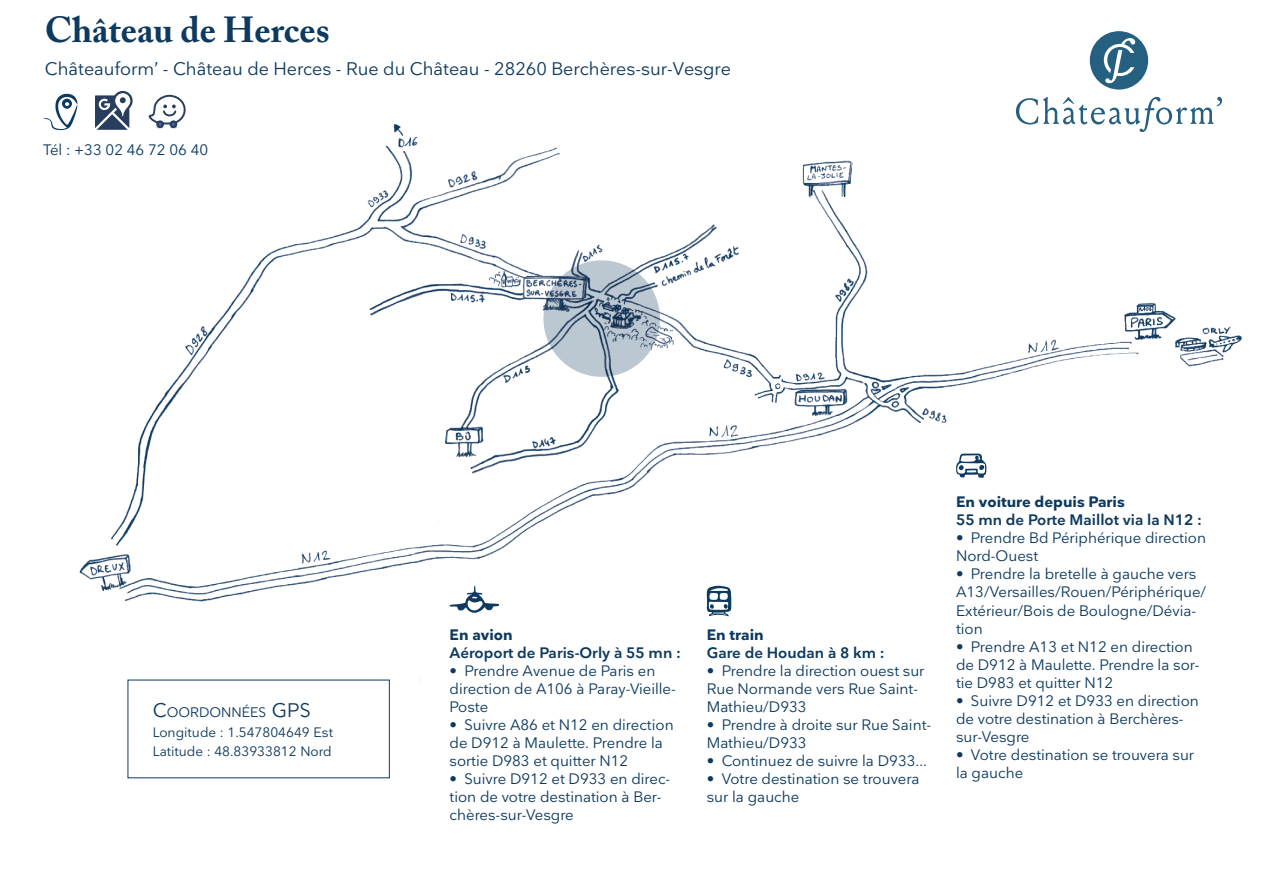
<style>
.page{position:relative;width:1263px;height:893px;background:#fff}
.page>*{position:absolute;margin:0;border:0;box-sizing:border-box;transform-origin:0 0}
.t1{font:700 36px "Adobe Caslon Pro";color:#0e3a5f}
.t2{font:18px "Nationale";color:#0e3a5f}
.t3{font:15px/18px "Nationale";color:#0e3a5f}
.ADRESSE{font:600 15px "Nationale";color:#0e3a5f}
.ADRESSE-2{font:700 15px "Nationale";color:#0e3a5f}
.Satellite-titre{font:13.65px "Nationale";color:#0e3a5f}
.Satellite_coordonnée{font:13.5px "Nationale";color:#0e3a5f}
.s1{font-size:19.5px}
</style>
<div class="page">
<img style="left:79px;top:90px;width:1163px;height:641px">
<svg style="left:543px;top:260px;width:117px;height:117px;background:#9babb9"></svg>
<div style="left:128px;top:680px;width:261px;height:98px;background:#fff"></div>
<svg style="left:706px;top:585px;width:25px;height:31px"></svg>
<svg style="left:449px;top:586px;width:50px;height:28px"></svg>
<svg style="left:955px;top:454px;width:31px;height:24px"></svg>
<svg style="left:43px;top:93px;width:35px;height:37px"></svg>
<svg style="left:95px;top:91px;width:38px;height:39px"></svg>
<svg style="left:149px;top:95px;width:37px;height:33px"></svg>
<div style="left:986px;top:25px;width:250px;height:112px;background:#fff"></div>
<svg style="left:1015px;top:31px;width:207px;height:99px"></svg>
<h1 class="t1" style="left:45px;top:9px;width:286px">Château de Herces</h1>
<p class="t2" style="left:45px;top:58px;width:688px">Châteauform’ - Château de Herces - Rue du Château - 28260 Berchères-sur-Vesgre</p>
<p class="t3" style="left:43px;top:141px;width:166px">Tél : +33 02 46 72 06 40</p>
<p class="Satellite-titre" style="left:153px;top:705px;width:157px"><span class="s1">C</span>OORDONNÉES <span class="s1">GPS</span></p>
<p class="Satellite_coordonnée" style="left:153px;top:724px;width:182px">Longitude : 1.547804649 Est</p>
<p class="Satellite_coordonnée" style="left:153px;top:743px;width:180px">Latitude : 48.83933812 Nord</p>
<p class="ADRESSE-2" style="left:449px;top:626px;width:65px">En avion</p>
<p class="ADRESSE" style="left:449px;top:644px;width:233px">Aéroport de Paris-Orly à 55 mn :</p>
<p class="t3" style="left:449px;top:661px;width:228px">• Prendre Avenue de Paris en direction de A106 à Paray-Vieille-<br>Poste</p>
<p class="t3" style="left:449px;top:715px;width:226px">• Suivre A86 et N12 en direction de D912 à Maulette. Prendre la sortie D983 et quitter N12</p>
<p class="t3" style="left:449px;top:769px;width:222px">• Suivre D912 et D933 en direc&shy;tion de votre destination à Ber&shy;chères-sur-Vesgre</p>
<p class="ADRESSE-2" style="left:707px;top:626px;width:58px">En train</p>
<p class="ADRESSE" style="left:707px;top:644px;width:179px">Gare de Houdan à 8 km :</p>
<p class="t3" style="left:707px;top:661px;width:219px">• Prendre la direction ouest sur<br>Rue Normande vers Rue Saint-<br>Mathieu/D933</p>
<p class="t3" style="left:707px;top:715px;width:226px">• Prendre à droite sur Rue Saint-<br>Mathieu/D933</p>
<p class="t3" style="left:707px;top:751px;width:222px">• Continuez de suivre la D933...</p>
<p class="t3" style="left:707px;top:769px;width:214px">• Votre destination se trouvera sur la gauche</p>
<p class="ADRESSE-2" style="left:956px;top:493px;width:170px">En voiture depuis Paris</p>
<p class="ADRESSE" style="left:956px;top:511px;width:248px">55 mn de Porte Maillot via la N12 :</p>
<p class="t3" style="left:956px;top:529px;width:251px">• Prendre Bd Périphérique direction<br>Nord-Ouest</p>
<p class="t3" style="left:956px;top:565px;width:252px">• Prendre la bretelle à gauche vers<br>A13/Versailles/Rouen/Périphérique/<br>Extérieur/Bois de Boulogne/Dévia&shy;tion</p>
<p class="t3" style="left:956px;top:637px;width:245px">• Prendre A13 et N12 en direction de D912 à Maulette. Prendre la sor&shy;tie D983 et quitter N12</p>
<p class="t3" style="left:956px;top:691px;width:244px">• Suivre D912 et D933 en direction de votre destination à Berchères&shy;sur-Vesgre</p>
<p class="t3" style="left:956px;top:745px;width:240px">• Votre destination se trouvera sur la gauche</p>
</div>
